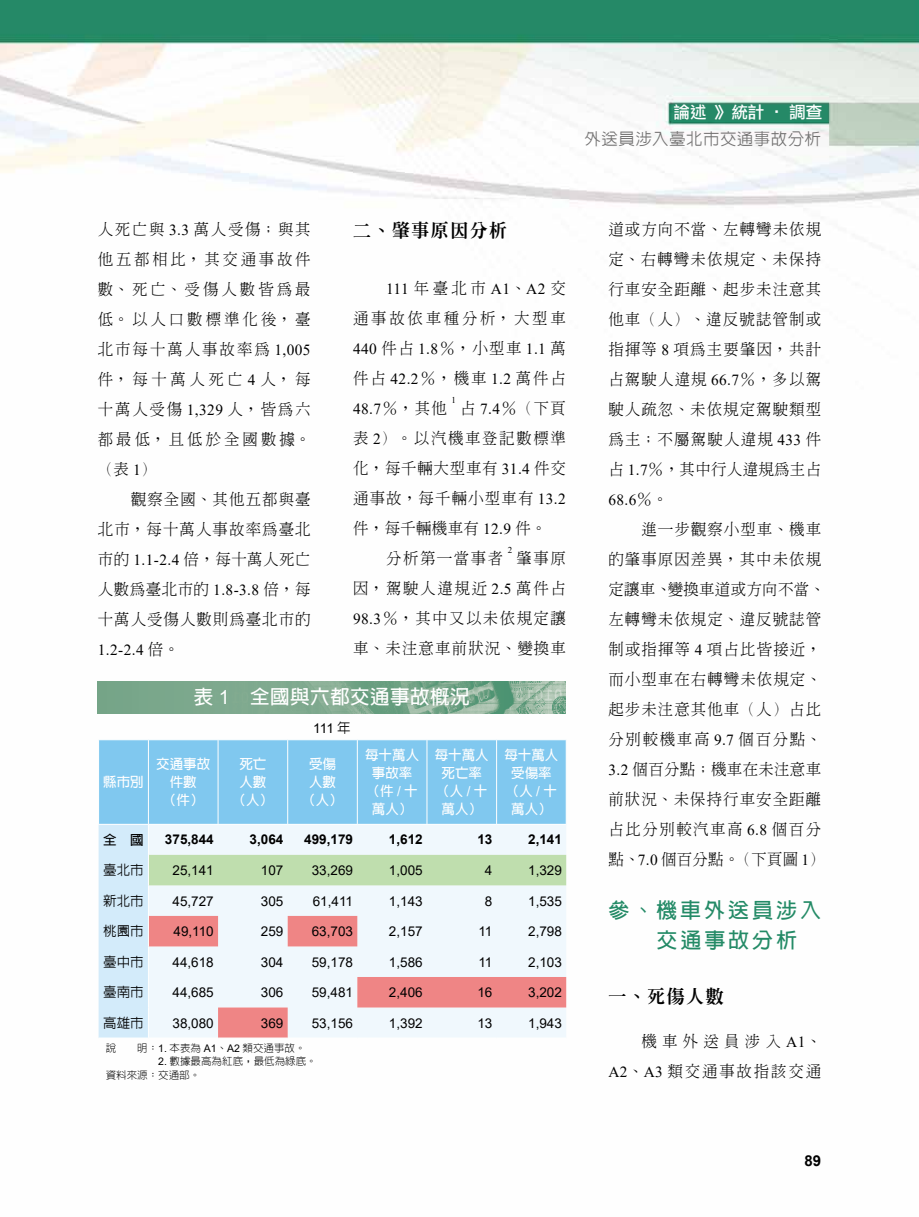
<style>
.page{position:relative;width:919px;height:1217px;background:#fff}
.page>*{position:absolute;margin:0;border:0;box-sizing:border-box;transform-origin:0 0}
.t1{font:700 21px/30px "Lin Gothic";letter-spacing:.14em;color:#238a66}
.t2{font:700 19.5px "Lin Gothic";letter-spacing:.025em;color:#fff}
.t3{font:800 18px "Inn Ming";letter-spacing:.08em;color:#000}
.t4{font:500 16.5px "Lin Gothic";letter-spacing:.025em;color:#727171}
.t5{font:16.5px "DF Li Hei Md WIN BF";color:#fff}
.t6{font:300 15.3px/30px "Inn Ming";letter-spacing:.075em;color:#000;text-align:justify}
.t7{font:15.3px "Times New Roman";letter-spacing:.025em;color:#000}
.t8{font:300 15.3px/30px "Inn Ming";letter-spacing:.125em;color:#000;text-align:right}
.t9{font:300 15.3px "Inn Ming";letter-spacing:.05em;color:#000}
.t10{font:300 15.3px "Inn Ming";letter-spacing:.11em;color:#000}
.t11{font:300 15.3px "Inn Ming";letter-spacing:.18em;color:#000}
.t12{font:300 15.3px "Inn Ming";letter-spacing:.1em;color:#000}
.t13{font:700 15px "Arial";color:#000}
.t14{font:13.5px "Arial";color:#000}
.t15{font:700 13.5px/18px "Lin Gothic";color:#fff;text-align:center}
.t16{font:700 13.5px "Arial";color:#000}
.t17{font:500 13.5px "Lin Gothic";color:#000}
.t18{font:700 13.5px "Lin Gothic";color:#000}
.t19{font:300 10.5px/13.5px "Lin Gothic";color:#000}
.t20{font:9px "Times New Roman";color:#000}
.s1{font-family:"Times New Roman";font-weight:400}
.s2{font-family:"Inn Ming";font-weight:300}
.s3{font-family:"Arial";font-weight:400}
.s4{font-family:"Lin Gothic";font-weight:500}
</style>
<div class="page">
<img style="left:0;top:0;width:918px;height:1038px">
<img style="left:98px;top:681px;width:468px;height:32px">
<svg style="left:99px;top:740px;width:467px;height:297px"></svg>
<svg style="left:149px;top:915px;width:417px;height:122px;fill:#f0f8fd"></svg>
<hr style="left:98px;top:739px;width:50px;height:1px;background:#fff">
<hr style="left:98px;top:740px;width:1px;height:83px;background:#fff">
<hr style="left:148px;top:739px;width:70px;height:1px;background:#fff">
<hr style="left:148px;top:740px;width:1px;height:83px;background:#fff">
<hr style="left:218px;top:739px;width:70px;height:1px;background:#fff">
<hr style="left:218px;top:740px;width:1px;height:83px;background:#fff">
<hr style="left:288px;top:739px;width:69px;height:1px;background:#fff">
<hr style="left:287px;top:740px;width:1px;height:83px;background:#fff">
<hr style="left:357px;top:739px;width:70px;height:1px;background:#fff">
<hr style="left:357px;top:740px;width:1px;height:83px;background:#fff">
<hr style="left:427px;top:739px;width:69px;height:1px;background:#fff">
<hr style="left:426px;top:740px;width:1px;height:83px;background:#fff">
<hr style="left:496px;top:739px;width:70px;height:1px;background:#fff">
<hr style="left:496px;top:740px;width:1px;height:83px;background:#fff">
<hr style="left:566px;top:740px;width:1px;height:83px;background:#fff">
<hr style="left:148px;top:824px;width:1px;height:30px;background:#fff">
<hr style="left:148px;top:854px;width:1px;height:31px;background:#fff">
<hr style="left:148px;top:885px;width:1px;height:30px;background:#fff">
<hr style="left:148px;top:915px;width:1px;height:31px;background:#fff">
<hr style="left:148px;top:946px;width:1px;height:30px;background:#fff">
<hr style="left:148px;top:976px;width:1px;height:31px;background:#fff">
<hr style="left:148px;top:1007px;width:1px;height:30px;background:#fff">
<hr style="left:99px;top:1037px;width:49px;height:1px;background:#fff">
<hr style="left:148px;top:1037px;width:70px;height:1px;background:#fff">
<hr style="left:218px;top:1037px;width:70px;height:1px;background:#fff">
<hr style="left:288px;top:1037px;width:69px;height:1px;background:#fff">
<hr style="left:357px;top:1037px;width:70px;height:1px;background:#fff">
<hr style="left:427px;top:1037px;width:69px;height:1px;background:#fff">
<hr style="left:496px;top:1037px;width:70px;height:1px;background:#fff">
<hr style="left:98px;top:823px;width:50px;height:1px;background:#fff">
<hr style="left:148px;top:823px;width:70px;height:1px;background:#fff">
<hr style="left:218px;top:823px;width:70px;height:1px;background:#fff">
<hr style="left:288px;top:823px;width:69px;height:1px;background:#fff">
<hr style="left:357px;top:823px;width:70px;height:1px;background:#fff">
<hr style="left:427px;top:823px;width:69px;height:1px;background:#fff">
<hr style="left:496px;top:823px;width:70px;height:1px;background:#fff">
<p class="t5" style="left:673px;top:104px;width:150px">論述 》統計 ‧ 調查</p>
<p class="t4" style="left:584px;top:130px;width:238px">外送員涉入臺北市交通事故分析</p>
<p class="t6" style="left:98px;top:214px;width:214px">人死亡與 <span class="s1">3.3</span> 萬人受傷；與其他五都相比，其交通事故件數、死亡、受傷人數皆為最低。以人口數標準化後，臺北市每十萬人事故率為 <span class="s1">1,005</span>件，每十萬人死亡<span class="s1">4</span>人，每十萬人受傷 <span class="s1">1,329</span> 人，皆為六都最低，且低於全國數據。（表 <span class="s1">1</span>）</p>
<p class="t6" style="left:98px;top:484px;width:214px;text-indent:33px">觀察全國、其他五都與臺北市，每十萬人事故率為臺北市的 <span class="s1">1.1-2.4</span> 倍，每十萬人死亡人數為臺北市的 <span class="s1">1.8-3.8</span> 倍，每十萬人受傷人數則為臺北市的</p>
<p class="t7" style="left:98px;top:639px;width:83px">1.2-2.4 <span class="s2">倍。</span></p>
<p class="t3" style="left:353px;top:221px;width:156px">二、肇事原因分析</p>
<p class="t7" style="left:386px;top:278px;width:181px">111 <span class="s2">年臺北市</span> A1<span class="s2">、</span>A2 <span class="s2">交</span></p>
<p class="t11" style="left:353px;top:310px;width:214px">通事故依車種分析，大型車</p>
<p class="t7" style="left:353px;top:338px;width:214px">440 <span class="s2">件占</span> 1.8<span class="s2">％，小型車</span> 1.1 <span class="s2">萬</span></p>
<p class="t6" style="left:353px;top:363px;width:214px">件占 <span class="s1">42.2</span>％，機車 <span class="s1">1.2</span> 萬件占</p>
<p class="t7" style="left:353px;top:398px;width:95px">48.7<span class="s2">％，其他</span></p>
<p class="t20" style="left:451px;top:393px;width:6px">1</p>
<p class="t6" style="left:460px;top:393px;width:107px">占 <span class="s1">7.4</span>％（下頁</p>
<p class="t10" style="left:353px;top:430px;width:214px">表 <span class="s1">2</span>）。以汽機車登記數標準</p>
<p class="t9" style="left:353px;top:460px;width:214px">化，每千輛大型車有 <span class="s1">31.4</span> 件交</p>
<p class="t6" style="left:353px;top:483px;width:214px">通事故，每千輛小型車有 <span class="s1">13.2</span></p>
<p class="t6" style="left:353px;top:513px;width:195px">件，每千輛機車有 <span class="s1">12.9</span> 件。</p>
<p class="t12" style="left:386px;top:550px;width:118px">分析第一當事者</p>
<p class="t20" style="left:507px;top:543px;width:6px">2</p>
<p class="t6" style="left:353px;top:543px;width:214px;text-indent:163px">肇事原因，駕駛人違規近 <span class="s1">2.5</span> 萬件占<span class="s1">98.3</span>％，其中又以未依規定讓車、未注意車前狀況、變換車</p>
<p class="t15" style="left:103px;top:772px;width:42px">縣市別</p>
<p class="t2" style="left:194px;top:686px;width:277px">表 <span class="s3">1</span>　全國與六都交通事故概況</p>
<p class="t14" style="left:313px;top:719px;width:39px">111 <span class="s4">年</span></p>
<p class="t15" style="left:156px;top:754px;width:56px">交通事故件數<br>（件）</p>
<p class="t15" style="left:232px;top:754px;width:42px">死亡人數（人）</p>
<p class="t15" style="left:302px;top:754px;width:42px">受傷人數（人）</p>
<p class="t15" style="left:365px;top:745px;width:56px">每十萬人事故率（件<span class="s3">/</span>十萬人）</p>
<p class="t15" style="left:435px;top:745px;width:55px">每十萬人死亡率（人<span class="s3">/</span>十萬人）</p>
<p class="t15" style="left:504px;top:745px;width:55px">每十萬人受傷率（人<span class="s3">/</span>十萬人）</p>
<p class="t18" style="left:103px;top:832px;width:42px">全　國</p>
<p class="t16" style="left:165px;top:829px;width:50px">375,844</p>
<p class="t16" style="left:249px;top:829px;width:35px">3,064</p>
<p class="t16" style="left:304px;top:829px;width:50px">499,179</p>
<p class="t16" style="left:389px;top:829px;width:35px">1,612</p>
<p class="t16" style="left:477px;top:829px;width:17px">13</p>
<p class="t16" style="left:528px;top:829px;width:35px">2,141</p>
<p class="t17" style="left:103px;top:862px;width:42px">臺北市</p>
<p class="t14" style="left:172px;top:860px;width:43px">25,141</p>
<p class="t14" style="left:261px;top:860px;width:24px">107</p>
<p class="t14" style="left:312px;top:860px;width:43px">33,269</p>
<p class="t14" style="left:389px;top:860px;width:35px">1,005</p>
<p class="t14" style="left:485px;top:860px;width:9px">4</p>
<p class="t14" style="left:528px;top:860px;width:35px">1,329</p>
<p class="t17" style="left:103px;top:893px;width:42px">新北市</p>
<p class="t14" style="left:172px;top:891px;width:43px">45,727</p>
<p class="t14" style="left:261px;top:891px;width:24px">305</p>
<p class="t14" style="left:313px;top:891px;width:42px">61,411</p>
<p class="t14" style="left:389px;top:891px;width:35px">1,143</p>
<p class="t14" style="left:485px;top:891px;width:9px">8</p>
<p class="t14" style="left:528px;top:891px;width:35px">1,535</p>
<p class="t17" style="left:103px;top:923px;width:42px">桃園市</p>
<p class="t14" style="left:173px;top:921px;width:42px">49,110</p>
<p class="t14" style="left:261px;top:921px;width:24px">259</p>
<p class="t14" style="left:312px;top:921px;width:43px">63,703</p>
<p class="t14" style="left:389px;top:921px;width:35px">2,157</p>
<p class="t14" style="left:478px;top:921px;width:16px">11</p>
<p class="t14" style="left:528px;top:921px;width:35px">2,798</p>
<p class="t17" style="left:103px;top:954px;width:42px">臺中市</p>
<p class="t14" style="left:172px;top:952px;width:43px">44,618</p>
<p class="t14" style="left:261px;top:952px;width:24px">304</p>
<p class="t14" style="left:312px;top:952px;width:43px">59,178</p>
<p class="t14" style="left:389px;top:952px;width:35px">1,586</p>
<p class="t14" style="left:478px;top:952px;width:16px">11</p>
<p class="t14" style="left:528px;top:952px;width:35px">2,103</p>
<p class="t17" style="left:103px;top:984px;width:42px">臺南市</p>
<p class="t14" style="left:172px;top:983px;width:43px">44,685</p>
<p class="t14" style="left:261px;top:983px;width:24px">306</p>
<p class="t14" style="left:312px;top:983px;width:43px">59,481</p>
<p class="t14" style="left:389px;top:983px;width:35px">2,406</p>
<p class="t14" style="left:477px;top:983px;width:17px">16</p>
<p class="t14" style="left:528px;top:983px;width:35px">3,202</p>
<p class="t17" style="left:103px;top:1015px;width:42px">高雄市</p>
<p class="t14" style="left:172px;top:1013px;width:43px">38,080</p>
<p class="t14" style="left:261px;top:1013px;width:24px">369</p>
<p class="t14" style="left:312px;top:1013px;width:43px">53,156</p>
<p class="t14" style="left:389px;top:1013px;width:35px">1,392</p>
<p class="t14" style="left:477px;top:1013px;width:17px">13</p>
<p class="t14" style="left:528px;top:1013px;width:35px">1,943</p>
<p class="t19" style="left:106px;top:1040px;width:212px">說　　明：<span class="s3">1.</span> 本表為 <span class="s3">A1</span>、<span class="s3">A2</span> 類交通事故。　　　　　<span class="s3">2.</span> 數據最高為紅底，最低為綠底。資料來源：交通部。</p>
<p class="t6" style="left:608px;top:214px;width:214px">道或方向不當、左轉彎未依規定、右轉彎未依規定、未保持行車安全距離、起步未注意其他車（人）、違反號誌管制或指揮等 <span class="s1">8</span> 項為主要肇因，共計占駕駛人違規 <span class="s1">66.7</span>％，多以駕駛人疏忽、未依規定駕駛類型為主；不屬駕駛人違規 <span class="s1">433</span> 件占 <span class="s1">1.7</span>％，其中行人違規為主占</p>
<p class="t7" style="left:608px;top:489px;width:61px">68.6<span class="s2">％。</span></p>
<p class="t6" style="left:608px;top:514px;width:218px;text-align:left;text-indent:33px">進一步觀察小型車、機車的肇事原因差異，其中未依規定讓車、變換車道或方向不當、左轉彎未依規定、違反號誌管制或指揮等 <span class="s1">4</span> 項占比皆接近，而小型車在右轉彎未依規定、起步未注意其他車（人）占比分別較機車高 <span class="s1">9.7</span> 個百分點、<br><span class="s1">3.2</span> 個百分點；機車在未注意車前狀況、未保持行車安全距離占比分別較汽車高 <span class="s1">6.8</span> 個百分點、<span class="s1">7.0</span> 個百分點。（下頁圖 <span class="s1">1</span>）</p>
<h1 class="t1" style="left:656px;top:894px;width:166px;text-indent:-48px">參、機車外送員涉入交通事故分析</h1>
<p class="t3" style="left:608px;top:986px;width:117px">一、死傷人數</p>
<p class="t8" style="left:608px;top:1025px;width:214px">機車外送員涉入<span class="s1">A1</span>、<br><span class="s1">A2</span>、<span class="s1">A3</span> 類交通事故指該交通</p>
<p class="t13" style="left:804px;top:1149px;width:18px">89</p>
</div>
